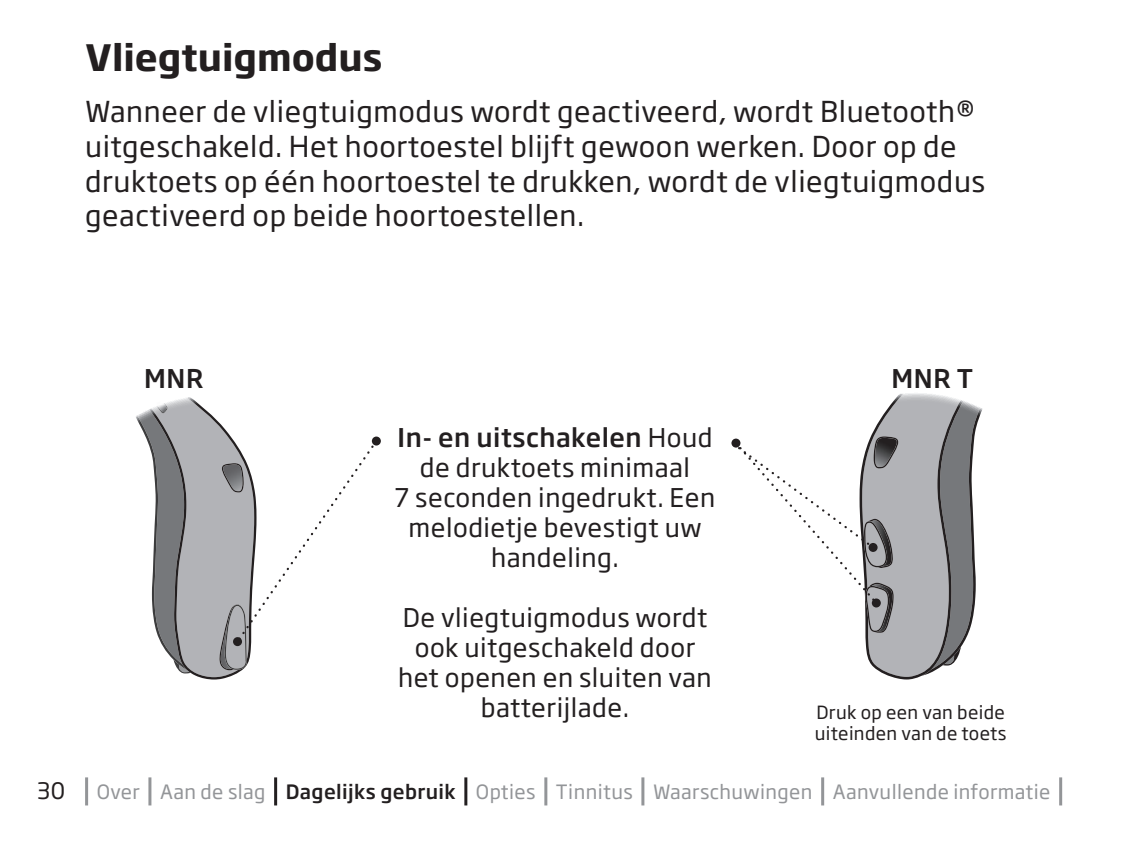
<style>
.page{position:relative;width:1132px;height:842px;background:#fff}
.page>*{position:absolute;margin:0;border:0;box-sizing:border-box;transform-origin:0 0}
.t1{font:700 36px "Soho Gothic Pro";color:#231f20}
.t2{font:28.5px/34.5px "Soho Gothic Pro";letter-spacing:.02em;color:#231f20}
.t3{font:25.5px/30px "Soho Gothic Pro";letter-spacing:.02em;color:#231f20;text-align:center}
.t4{font:500 25.5px "Soho Gothic Pro";letter-spacing:.02em;color:#231f20}
.t5{font:22.5px "Soho Gothic Pro";color:#231f20}
.t6{font:19.5px "Soho Gothic Pro";letter-spacing:.02em;color:#939598}
.t7{font:18px/21px "Soho Gothic Pro";letter-spacing:.02em;color:#231f20}
.s1{font-weight:500}
.s2{font-weight:500;color:#231f20}
</style>
<div class="page">
<svg style="left:136px;top:397px;width:241px;height:282px"></svg>
<div style="left:372px;top:436px;width:9px;height:9px;background:#231f20;border-radius:50%"></div>
<div style="left:233px;top:637px;width:9px;height:9px;background:#231f20;border-radius:50%"></div>
<svg style="left:733px;top:393px;width:250px;height:286px"></svg>
<div style="left:868px;top:543px;width:9px;height:9px;background:#231f20;border-radius:50%"></div>
<hr style="left:85px;top:777px;width:3px;height:28px;background:#939598">
<hr style="left:148px;top:777px;width:3px;height:28px;background:#939598">
<hr style="left:274px;top:777px;width:3px;height:28px;background:#231f20">
<hr style="left:464px;top:777px;width:3px;height:28px;background:#231f20">
<hr style="left:544px;top:777px;width:3px;height:28px;background:#939598">
<hr style="left:641px;top:777px;width:3px;height:28px;background:#939598">
<hr style="left:820px;top:777px;width:3px;height:28px;background:#939598">
<hr style="left:1058px;top:777px;width:3px;height:28px;background:#939598">
<p class="t1" style="left:85px;top:29px;width:298px">Vliegtuigmodus</p>
<p class="t2" style="left:85px;top:93px;width:901px">Wanneer de vliegtuigmodus wordt geactiveerd, wordt Bluetooth® uitgeschakeld. Het hoortoestel blijft gewoon werken. Door op de druktoets op één hoortoestel te drukken, wordt de vliegtuigmodus geactiveerd op beide hoortoestellen.</p>
<p class="t4" style="left:144px;top:358px;width:60px">MNR</p>
<p class="t4" style="left:891px;top:358px;width:83px">MNR T</p>
<p class="t3" style="left:394px;top:421px;width:322px"><span class="s1">In- en uitschakelen</span> Houd de druktoets minimaal<br>7 seconden ingedrukt. Een melodietje bevestigt uw handeling.</p>
<p class="t3" style="left:398px;top:601px;width:315px">De vliegtuigmodus wordt ook uitgeschakeld door het openen en sluiten van batterijlade.</p>
<p class="t7" style="left:814px;top:701px;width:193px">Druk op een van beide uiteinden van de toets</p>
<p class="t5" style="left:37px;top:774px;width:30px">30</p>
<p class="t6" style="left:97px;top:777px;width:954px">Over Aan de slag <span class="s2">Dagelijks gebruik</span> Opties Tinnitus Waarschuwingen Aanvullende informatie</p>
</div>
